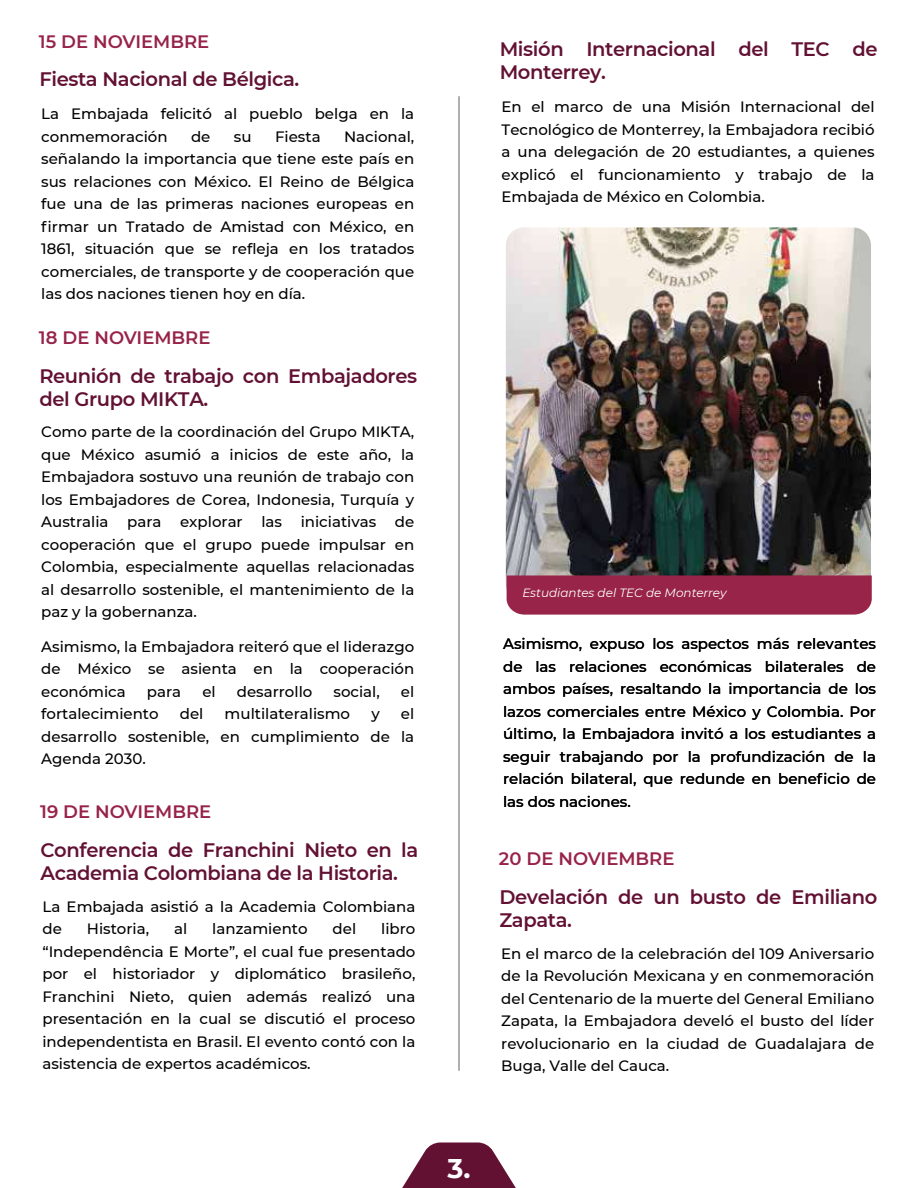
<style>
.page{position:relative;width:918px;height:1188px;background:#fff}
.page>*{position:absolute;margin:0;border:0;box-sizing:border-box;transform-origin:0 0}
.t1{font:700 27px "Montserrat";color:#fff}
.t2{font:600 19.5px/23.4px "Montserrat";letter-spacing:-.02em;color:#621132}
.t3{font:600 18px "Montserrat";color:#972349}
.t4{font:500 15px/22.5px "Montserrat";color:#000;text-align:justify}
.t5{font:italic 12px "Montserrat";color:#fff}
</style>
<div class="page">
<svg style="left:402px;top:1143px;width:114px;height:45px"></svg>
<hr style="left:459px;top:96px;width:1px;height:975px;background:#606060">
<img style="left:506px;top:227px;width:365px;height:375px">
<div style="left:507px;top:575px;width:365px;height:40px;background:#982449"></div>
<p class="t3" style="left:39px;top:28px;width:172px">15 DE NOVIEMBRE</p>
<h2 class="t2" style="left:39px;top:67px;width:262px">Fiesta Nacional de Bélgica.</h2>
<p class="t4" style="left:41px;top:102px;width:374px">La Embajada felicitó al pueblo belga en la conmemoración</p>
<p class="t4" style="left:41px;top:124px;width:375px;text-indent:303px">Nacional, señalando la importancia que tiene este país en sus relaciones con México. El Reino de Bélgica fue una de las primeras naciones europeas en firmar un Tratado de Amistad con México, en 1861, situación que se refleja en los tratados comerciales, de transporte y de cooperación que las dos naciones tienen hoy en día.</p>
<p class="t4" style="left:191px;top:124px;width:21px">de</p>
<p class="t4" style="left:234px;top:124px;width:19px">su</p>
<p class="t4" style="left:275px;top:124px;width:47px">Fiesta</p>
<p class="t3" style="left:39px;top:325px;width:173px">18 DE NOVIEMBRE</p>
<h2 class="t2" style="left:39px;top:363px;width:379px">Reunión de trabajo con Embajadores del Grupo MIKTA.</h2>
<p class="t4" style="left:41px;top:420px;width:375px">Como parte de la coordinación del Grupo MIKTA, que México asumió a inicios de este año, la Embajadora sostuvo una reunión de trabajo con los Embajadores de Corea, Indonesia, Turquía y Australia para explorar las iniciativas de cooperación que el grupo puede impulsar en Colombia, especialmente aquellas relacionadas al desarrollo sostenible, el mantenimiento de la paz y la gobernanza.</p>
<p class="t4" style="left:41px;top:634px;width:375px">Asimismo, la Embajadora reiteró que el liderazgo de México se asienta en la cooperación económica</p>
<p class="t4" style="left:147px;top:679px;width:36px">para</p>
<p class="t4" style="left:202px;top:679px;width:15px">el</p>
<p class="t4" style="left:237px;top:679px;width:77px">desarrollo</p>
<p class="t4" style="left:334px;top:679px;width:48px">social,</p>
<p class="t4" style="left:401px;top:679px;width:15px">el</p>
<p class="t4" style="left:41px;top:702px;width:119px">fortalecimiento</p>
<p class="t4" style="left:180px;top:702px;width:25px">del</p>
<p class="t4" style="left:225px;top:702px;width:127px">multilateralismo</p>
<p class="t4" style="left:371px;top:702px;width:10px">y</p>
<p class="t4" style="left:41px;top:702px;width:375px;text-indent:360px">el desarrollo sostenible, en cumplimiento de la Agenda 2030.</p>
<p class="t3" style="left:40px;top:799px;width:173px">19 DE NOVIEMBRE</p>
<h2 class="t2" style="left:41px;top:837px;width:379px">Conferencia de Franchini Nieto en la<br>Academia Colombiana de la Historia.</h2>
<p class="t4" style="left:42px;top:895px;width:374px">La Embajada asistió a la Academia Colombiana de</p>
<p class="t4" style="left:42px;top:917px;width:375px;text-indent:339px">libro “Independência E Morte”, el cual fue presentado por el historiador y diplomático brasileño, Franchini Nieto, quien además realizó una presentación en la cual se discutió el proceso independentista en Brasil. El evento contó con la asistencia de expertos académicos.</p>
<p class="t4" style="left:87px;top:917px;width:64px">Historia,</p>
<p class="t4" style="left:174px;top:917px;width:15px">al</p>
<p class="t4" style="left:212px;top:917px;width:97px">lanzamiento</p>
<p class="t4" style="left:333px;top:917px;width:25px">del</p>
<h2 class="t2" style="left:500px;top:36px;width:379px">Misión Internacional del TEC de<br>Monterrey.</h2>
<p class="t4" style="left:502px;top:95px;width:375px">En el marco de una Misión Internacional del Tecnológico de Monterrey, la Embajadora recibió a una delegación de 20 estudiantes, a quienes explicó el funcionamiento y trabajo de la Embajada de México en Colombia.</p>
<p class="t5" style="left:522px;top:584px;width:206px">Estudiantes del TEC de Monterrey</p>
<p class="t4" style="left:503px;top:632px;width:375px">Asimismo, expuso los aspectos más relevantes de las relaciones económicas bilaterales de ambos países, resaltando la importancia de los lazos comerciales entre México y Colombia. Por último, la Embajadora invitó a los estudiantes a seguir trabajando por la profundización de la relación bilateral, que redunde en beneficio de las dos naciones.</p>
<p class="t3" style="left:499px;top:846px;width:177px">20 DE NOVIEMBRE</p>
<h2 class="t2" style="left:499px;top:884px;width:379px">Develación de un busto de Emiliano<br>Zapata.</h2>
<p class="t4" style="left:501px;top:942px;width:375px">En el marco de la celebración del 109 Aniversario de la Revolución Mexicana y en conmemoración del Centenario de la muerte del General Emiliano Zapata, la Embajadora develó el busto del líder revolucionario en la ciudad de Guadalajara de Buga, Valle del Cauca.</p>
<h1 class="t1" style="left:447px;top:1148px;width:25px">3.</h1>
</div>
